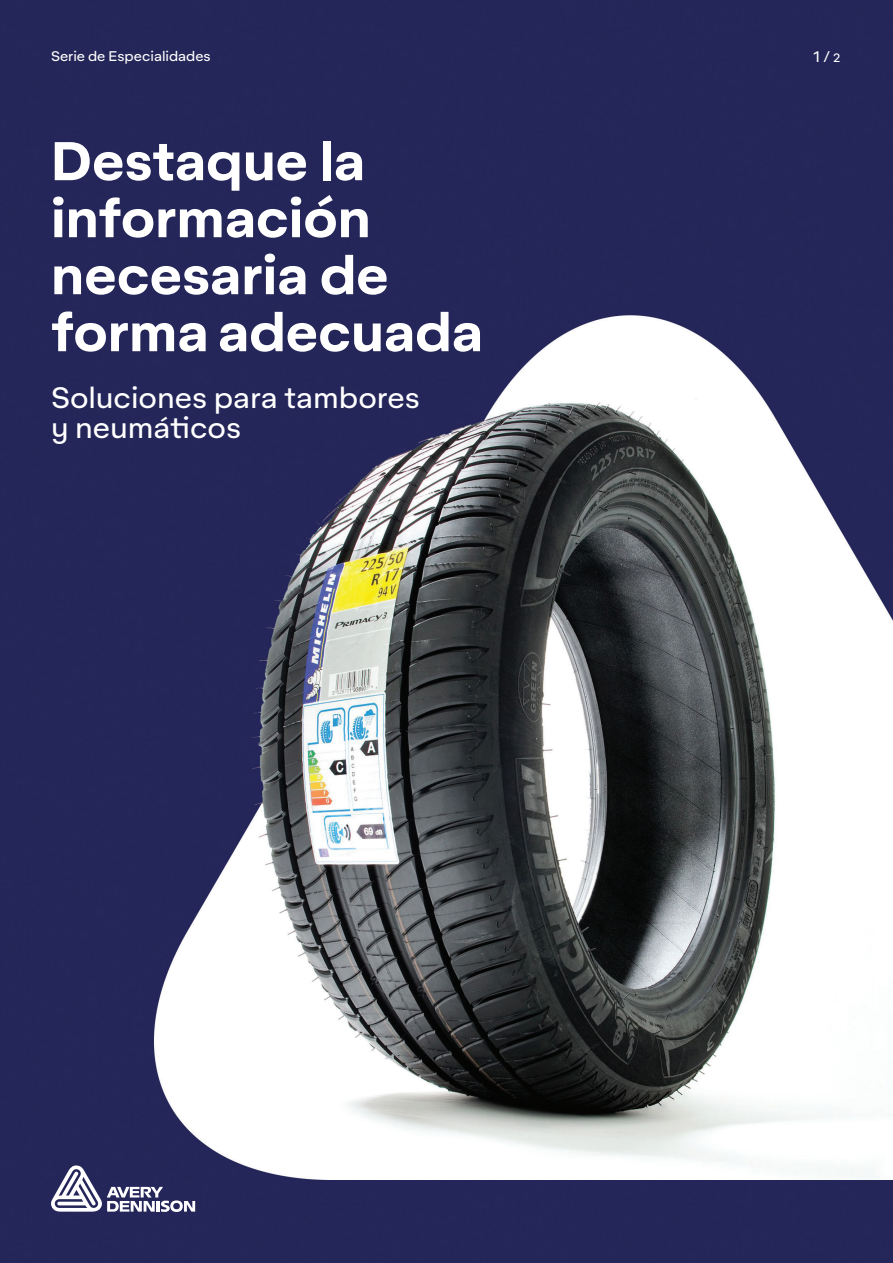
<style>
.page{position:relative;width:893px;height:1263px;background:#fff}
.page>*{position:absolute;margin:0;border:0;box-sizing:border-box;transform-origin:0 0}
.t1{font:700 52.5px/57px "Aktifo A";color:#fff}
.t2{font:28.5px/30px "Aktifo A";color:#fff}
.t3{font:15px "Aktifo A";color:#fff}
.t4{font:13.5px "Aktifo A";color:#fff}
.s1{font-size:12px}
</style>
<div class="page">
<img style="left:0;top:0;width:893px;height:1263px">
<svg style="left:51px;top:1165px;width:144px;height:47px"></svg>
<p class="t4" style="left:51px;top:48px;width:161px">Serie de Especialidades</p>
<p class="t1" style="left:51px;top:131px;width:321px">Destaque la información</p>
<p class="t1" style="left:51px;top:245px;width:434px">necesaria de forma adecuada</p>
<p class="t2" style="left:51px;top:383px;width:371px">Soluciones para tambores y neumáticos</p>
<p class="t3" style="left:813px;top:48px;width:29px">1 / <span class="s1">2</span></p>
</div>
